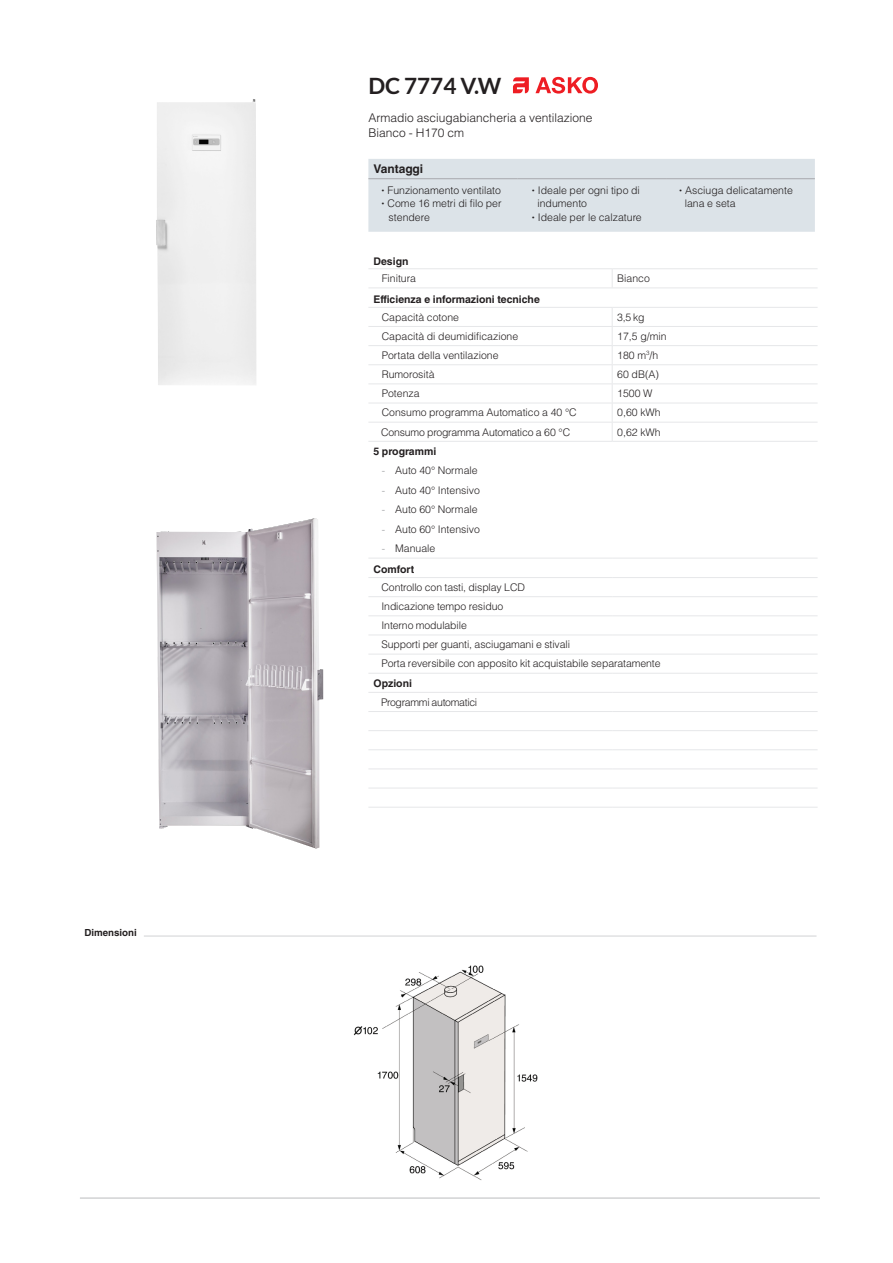
<style>
.page{position:relative;width:893px;height:1263px;background:#fff}
.page>*{position:absolute;margin:0;border:0;box-sizing:border-box;transform-origin:0 0}
.TABLE_-_CODE{font:700 22.5px "Lato";color:#231f20}
.TABLE_-_Product_name{font:300 12px "Helvetica LT Std";color:#231f20}
.TABLE_-_Body_text{font:700 12px "Helvetica LT Std";color:#231f20}
.TABLE_-_info_text_J{font:300 10.5px/13.5px "Helvetica LT Std";color:#231f20}
.TABLE_-_Body_text-2{font:700 10.5px "Helvetica LT Std";color:#231f20}
.TABLE_-_info_text{font:300 10.5px "Helvetica LT Std";color:#231f20}
.TABLE_-_info_text_J-2{font:300 10.5px "Helvetica LT Std";letter-spacing:-.02em;color:#231f20}
.TABLE_-_info_text_J-3{font:300 10.5px "Helvetica LT Std";letter-spacing:-.03em;color:#231f20}
.TABLE_-_Body_text-3{font:700 9.75px "Helvetica LT Std";color:#231f20}
.s1{font-family:"Raleway";font-weight:400}
.s2{font-style:italic;color:#9d9fa2}
</style>
<div class="page">
<img style="left:156px;top:99px;width:100px;height:286px">
<img style="left:157px;top:518px;width:166px;height:330px">
<img style="left:353px;top:965px;width:185px;height:215px">
<svg style="left:513px;top:77px;width:85px;height:17px"></svg>
<hr style="left:368px;top:268px;width:244px;height:1px;background:#e6e7e9">
<hr style="left:612px;top:268px;width:206px;height:1px;background:#e6e7e9">
<svg style="left:612px;top:269px;width:1px;height:18px"></svg>
<hr style="left:368px;top:287px;width:244px;height:1px;background:#e6e7e9">
<hr style="left:612px;top:287px;width:206px;height:1px;background:#e6e7e9">
<hr style="left:368px;top:307px;width:244px;height:1px;background:#e6e7e9">
<hr style="left:612px;top:307px;width:206px;height:1px;background:#e6e7e9">
<hr style="left:368px;top:326px;width:244px;height:1px;background:#e6e7e9">
<hr style="left:612px;top:326px;width:206px;height:1px;background:#e6e7e9">
<svg style="left:612px;top:308px;width:1px;height:133px"></svg>
<hr style="left:368px;top:558px;width:244px;height:1px;background:#e6e7e9">
<hr style="left:612px;top:558px;width:206px;height:1px;background:#e6e7e9">
<hr style="left:368px;top:345px;width:244px;height:1px;background:#e6e7e9">
<hr style="left:612px;top:345px;width:206px;height:1px;background:#e6e7e9">
<hr style="left:368px;top:364px;width:244px;height:1px;background:#e6e7e9">
<hr style="left:612px;top:364px;width:206px;height:1px;background:#e6e7e9">
<hr style="left:368px;top:383px;width:244px;height:1px;background:#e6e7e9">
<hr style="left:612px;top:383px;width:206px;height:1px;background:#e6e7e9">
<hr style="left:368px;top:403px;width:244px;height:1px;background:#e6e7e9">
<hr style="left:612px;top:403px;width:206px;height:1px;background:#e6e7e9">
<hr style="left:368px;top:422px;width:244px;height:1px;background:#e6e7e9">
<hr style="left:612px;top:422px;width:206px;height:1px;background:#e6e7e9">
<hr style="left:368px;top:441px;width:244px;height:1px;background:#e6e7e9">
<hr style="left:612px;top:441px;width:206px;height:1px;background:#e6e7e9">
<hr style="left:368px;top:577px;width:244px;height:1px;background:#e6e7e9">
<hr style="left:612px;top:577px;width:206px;height:1px;background:#e6e7e9">
<hr style="left:368px;top:596px;width:244px;height:1px;background:#e6e7e9">
<hr style="left:612px;top:596px;width:206px;height:1px;background:#e6e7e9">
<hr style="left:368px;top:615px;width:244px;height:1px;background:#e6e7e9">
<hr style="left:612px;top:615px;width:206px;height:1px;background:#e6e7e9">
<hr style="left:368px;top:635px;width:244px;height:1px;background:#e6e7e9">
<hr style="left:612px;top:635px;width:206px;height:1px;background:#e6e7e9">
<hr style="left:368px;top:654px;width:244px;height:1px;background:#e6e7e9">
<hr style="left:612px;top:654px;width:206px;height:1px;background:#e6e7e9">
<hr style="left:368px;top:673px;width:244px;height:1px;background:#e6e7e9">
<hr style="left:612px;top:673px;width:206px;height:1px;background:#e6e7e9">
<hr style="left:368px;top:692px;width:244px;height:1px;background:#e6e7e9">
<hr style="left:612px;top:692px;width:206px;height:1px;background:#e6e7e9">
<hr style="left:368px;top:711px;width:244px;height:1px;background:#e6e7e9">
<hr style="left:612px;top:711px;width:206px;height:1px;background:#e6e7e9">
<hr style="left:368px;top:730px;width:244px;height:1px;background:#e6e7e9">
<hr style="left:612px;top:730px;width:206px;height:1px;background:#e6e7e9">
<hr style="left:368px;top:749px;width:244px;height:1px;background:#e6e7e9">
<hr style="left:612px;top:749px;width:206px;height:1px;background:#e6e7e9">
<hr style="left:368px;top:768px;width:244px;height:1px;background:#e6e7e9">
<hr style="left:612px;top:768px;width:206px;height:1px;background:#e6e7e9">
<hr style="left:368px;top:788px;width:244px;height:1px;background:#e6e7e9">
<hr style="left:612px;top:788px;width:206px;height:1px;background:#e6e7e9">
<hr style="left:368px;top:807px;width:244px;height:1px;background:#e6e7e9">
<hr style="left:612px;top:807px;width:206px;height:1px;background:#e6e7e9">
<hr style="left:80px;top:1198px;width:740px;height:1px;background:#d1d2d4">
<hr style="left:144px;top:936px;width:672px;height:1px;background:#d1d2d4">
<div style="left:368px;top:159px;width:447px;height:73px;background:#dce3e8"></div>
<hr style="left:368px;top:178px;width:149px;height:1px;background:#a8a9ad">
<hr style="left:517px;top:178px;width:149px;height:1px;background:#a8a9ad">
<hr style="left:666px;top:178px;width:149px;height:1px;background:#a8a9ad">
<p class="TABLE_-_Body_text-3" style="left:84px;top:926px;width:54px">Dimensioni</p>
<p class="TABLE_-_CODE" style="left:368px;top:73px;width:134px">DC 7774 V.W</p>
<p class="TABLE_-_Product_name" style="left:368px;top:110px;width:225px">Armadio asciugabiancheria a ventilazione</p>
<p class="TABLE_-_Product_name" style="left:368px;top:125px;width:97px">Bianco - H170 cm</p>
<p class="TABLE_-_Body_text" style="left:373px;top:161px;width:51px">Vantaggi</p>
<p class="TABLE_-_info_text_J" style="left:381px;top:183px;width:121px"><span class="s1">•</span> Funzionamento ventilato</p>
<p class="TABLE_-_info_text_J" style="left:389px;top:197px;width:114px;text-indent:-7px"><span class="s1">•</span> Come 16 metri di filo per stendere</p>
<p class="TABLE_-_info_text_J" style="left:537px;top:183px;width:104px;text-indent:-6px"><span class="s1">•</span> Ideale per ogni tipo di indumento</p>
<p class="TABLE_-_info_text_J" style="left:531px;top:210px;width:112px"><span class="s1">•</span> Ideale per le calzature</p>
<p class="TABLE_-_Body_text-2" style="left:373px;top:254px;width:37px">Design</p>
<p class="TABLE_-_info_text_J" style="left:382px;top:271px;width:36px">Finitura</p>
<p class="TABLE_-_info_text" style="left:617px;top:272px;width:34px">Bianco</p>
<p class="TABLE_-_Body_text-2" style="left:373px;top:293px;width:168px">Efficienza e informazioni tecniche</p>
<p class="TABLE_-_info_text_J" style="left:382px;top:310px;width:79px">Capacità cotone</p>
<p class="TABLE_-_info_text" style="left:617px;top:310px;width:29px">3,5 kg</p>
<p class="TABLE_-_info_text_J" style="left:382px;top:329px;width:138px">Capacità di deumidificazione</p>
<p class="TABLE_-_info_text" style="left:617px;top:330px;width:51px">17,5 g/min</p>
<p class="TABLE_-_info_text_J" style="left:382px;top:348px;width:118px">Portata della ventilazione</p>
<p class="TABLE_-_info_text" style="left:617px;top:349px;width:43px">180 m<sup>3</sup>/h</p>
<p class="TABLE_-_info_text_J" style="left:382px;top:367px;width:54px">Rumorosità</p>
<p class="TABLE_-_info_text" style="left:617px;top:368px;width:43px">60 dB(A)</p>
<p class="TABLE_-_info_text_J" style="left:382px;top:387px;width:39px">Potenza</p>
<p class="TABLE_-_info_text" style="left:617px;top:387px;width:37px">1500 W</p>
<p class="TABLE_-_info_text_J" style="left:382px;top:406px;width:197px">Consumo programma Automatico a 40 °C</p>
<p class="TABLE_-_info_text" style="left:617px;top:406px;width:45px">0,60 kWh</p>
<p class="TABLE_-_info_text_J-2" style="left:381px;top:425px;width:191px">Consumo programma Automatico a 60 °C</p>
<p class="TABLE_-_info_text" style="left:617px;top:425px;width:45px">0,62 kWh</p>
<p class="TABLE_-_Body_text-2" style="left:373px;top:445px;width:64px">5 programmi</p>
<p class="TABLE_-_info_text_J" style="left:381px;top:464px;width:98px"><span class="s2">-</span> Auto 40° Normale</p>
<p class="TABLE_-_info_text_J" style="left:381px;top:483px;width:100px"><span class="s2">-</span> Auto 40° Intensivo</p>
<p class="TABLE_-_info_text_J" style="left:381px;top:503px;width:98px"><span class="s2">-</span> Auto 60° Normale</p>
<p class="TABLE_-_info_text_J" style="left:381px;top:522px;width:100px"><span class="s2">-</span> Auto 60° Intensivo</p>
<p class="TABLE_-_info_text_J" style="left:381px;top:542px;width:56px"><span class="s2">-</span> Manuale</p>
<p class="TABLE_-_Body_text-2" style="left:373px;top:563px;width:42px">Comfort</p>
<p class="TABLE_-_info_text_J" style="left:381px;top:580px;width:145px">Controllo con tasti, display LCD</p>
<p class="TABLE_-_info_text_J" style="left:381px;top:599px;width:123px">Indicazione tempo residuo</p>
<p class="TABLE_-_info_text_J" style="left:381px;top:619px;width:87px">Interno modulabile</p>
<p class="TABLE_-_info_text_J" style="left:381px;top:638px;width:190px">Supporti per guanti, asciugamani e stivali</p>
<p class="TABLE_-_info_text_J" style="left:381px;top:657px;width:281px">Porta reversibile con apposito kit acquistabile separatamente</p>
<p class="TABLE_-_Body_text-2" style="left:373px;top:676px;width:40px">Opzioni</p>
<p class="TABLE_-_info_text_J-3" style="left:381px;top:695px;width:98px">Programmi automatici</p>
<p class="TABLE_-_info_text_J" style="left:685px;top:183px;width:110px;text-indent:-6px"><span class="s1">•</span> Asciuga delicatamente lana e seta</p>
</div>
